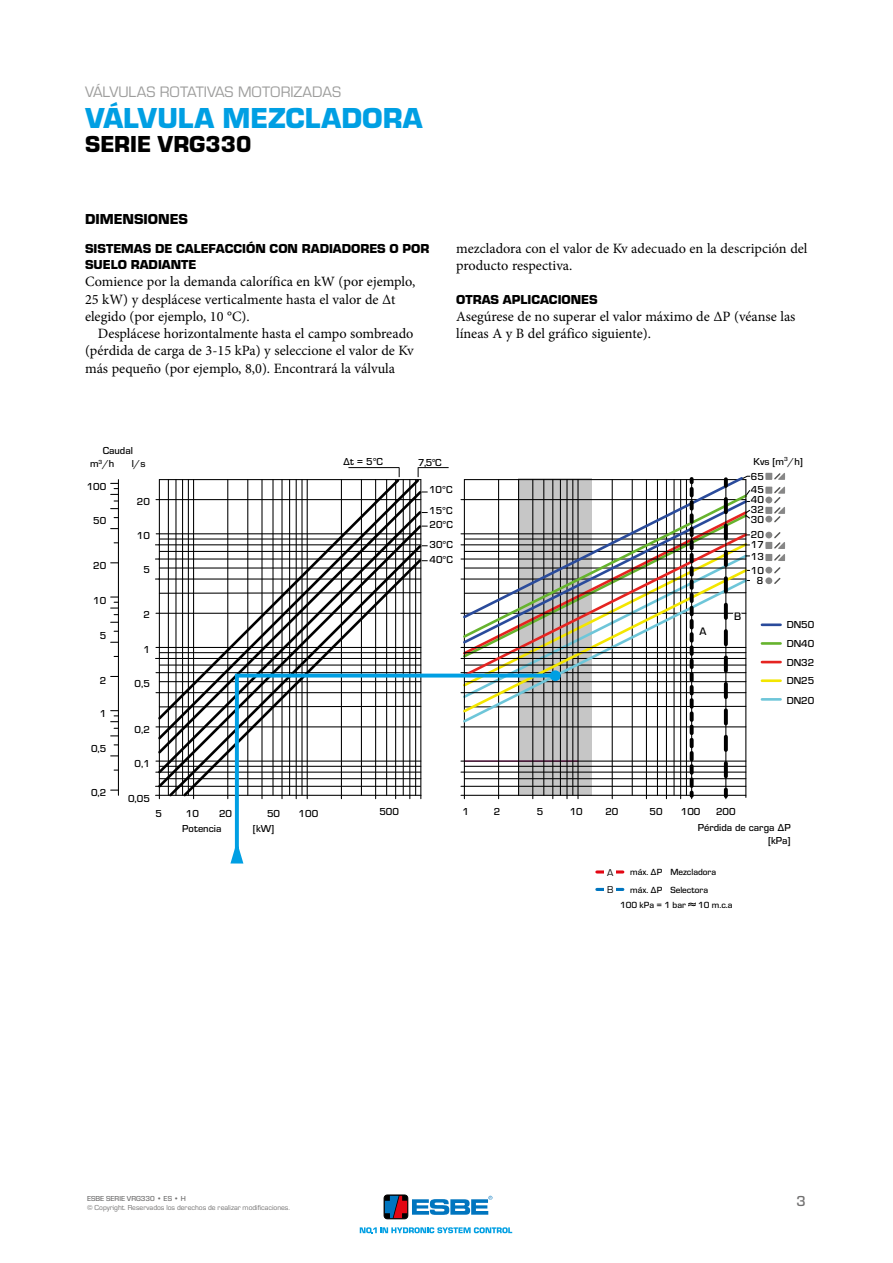
<style>
.page{position:relative;width:893px;height:1263px;background:#fff}
.page>*{position:absolute;margin:0;border:0;box-sizing:border-box;transform-origin:0 0}
.t1{font:700 30px "ESBE Eurostile";color:#009fe3}
.t2{font:700 24px "ESBE Eurostile";color:#000}
.t3{font:15.75px "ESBE Eurostile";color:#9d9d9c}
.t4{font:700 15px "ESBE Eurostile";color:#000}
.t5{font:500 15px "ESBE Eurostile";color:#706f6f}
.t6{font:14.25px/17.2px "Minion Pro";color:#000}
.t7{font:700 13.5px/16.5px "ESBE Eurostile";color:#000}
.t8{font:500 11.25px "ESBE Eurostile";color:#000}
.t9{font:500 10.5px/12.6px "ESBE Eurostile";color:#000}
.t10{font:10.2px/17.4px "ESBE Eurostile";color:#000}
.t11{font:500 9.3px/17.4px "ESBE Eurostile";color:#000}
.t12{font:7.5px "ESBE Eurostile";color:#706f6f}
.t13{font:500 7.5px "ESBE Eurostile";color:#706f6f}
</style>
<div class="page">
<hr style="left:156px;top:795px;width:265px;height:1px;background:#000">
<hr style="left:118px;top:480px;width:1px;height:315px;background:#000">
<svg style="left:111px;top:789px;width:7px;height:2px"></svg>
<svg style="left:111px;top:710px;width:7px;height:12px"></svg>
<svg style="left:111px;top:596px;width:7px;height:19px"></svg>
<svg style="left:111px;top:483px;width:7px;height:18px"></svg>
<svg style="left:181px;top:557px;width:243px;height:242px"></svg>
<svg style="left:156px;top:477px;width:246px;height:245px"></svg>
<hr style="left:159px;top:480px;width:1px;height:315px;background:#000">
<hr style="left:188px;top:480px;width:1px;height:315px;background:#000">
<svg style="left:461px;top:475px;width:290px;height:324px"></svg>
<hr style="left:168px;top:480px;width:1px;height:315px;background:#000">
<hr style="left:175px;top:480px;width:1px;height:315px;background:#000">
<hr style="left:193px;top:480px;width:1px;height:315px;background:#000">
<hr style="left:227px;top:480px;width:1px;height:315px;background:#000">
<hr style="left:247px;top:480px;width:1px;height:315px;background:#000">
<hr style="left:261px;top:480px;width:2px;height:315px;background:#000">
<hr style="left:272px;top:480px;width:2px;height:315px;background:#000">
<hr style="left:281px;top:480px;width:2px;height:315px;background:#000">
<hr style="left:289px;top:480px;width:1px;height:315px;background:#000">
<hr style="left:296px;top:480px;width:1px;height:315px;background:#000">
<hr style="left:301px;top:480px;width:2px;height:315px;background:#000">
<hr style="left:307px;top:480px;width:1px;height:315px;background:#000">
<hr style="left:182px;top:480px;width:1px;height:315px;background:#000">
<hr style="left:341px;top:480px;width:1px;height:315px;background:#000">
<hr style="left:159px;top:647px;width:262px;height:1px;background:#000">
<hr style="left:159px;top:726px;width:262px;height:1px;background:#000">
<hr style="left:159px;top:692px;width:262px;height:1px;background:#000">
<svg style="left:158px;top:705px;width:75px;height:3px"></svg>
<hr style="left:159px;top:681px;width:262px;height:1px;background:#000">
<hr style="left:159px;top:672px;width:262px;height:1px;background:#000">
<hr style="left:159px;top:664px;width:262px;height:2px;background:#000">
<hr style="left:159px;top:658px;width:261px;height:1px;background:#000">
<hr style="left:159px;top:760px;width:262px;height:2px;background:#000">
<hr style="left:464px;top:652px;width:282px;height:1px;background:#000">
<hr style="left:464px;top:647px;width:282px;height:1px;background:#000">
<hr style="left:762px;top:623px;width:19px;height:3px;background:#2a4b9b">
<hr style="left:762px;top:698px;width:19px;height:3px;background:#6ec6d9">
<hr style="left:762px;top:679px;width:19px;height:3px;background:#f3e600">
<svg style="left:762px;top:661px;width:19px;height:2px"></svg>
<hr style="left:762px;top:642px;width:19px;height:3px;background:#66b32e">
<svg style="left:233px;top:672px;width:325px;height:171px"></svg>
<svg style="left:230px;top:843px;width:14px;height:21px"></svg>
<div style="left:550px;top:670px;width:11px;height:11px;background:#009fe3;border-radius:50%"></div>
<hr style="left:348px;top:467px;width:51px;height:1px;background:#000">
<hr style="left:418px;top:467px;width:31px;height:1px;background:#000">
<hr style="left:597px;top:870px;width:26px;height:3px;background:#e30613">
<div style="left:604px;top:866px;width:12px;height:11px;background:#fff"></div>
<hr style="left:597px;top:888px;width:26px;height:3px;background:#0075bf">
<div style="left:604px;top:883px;width:12px;height:12px;background:#fff"></div>
<svg style="left:765px;top:472px;width:20px;height:51px"></svg>
<svg style="left:765px;top:531px;width:20px;height:54px"></svg>
<div style="left:699px;top:626px;width:8px;height:12px;background:#fff;border-radius:50%"></div>
<div style="left:733px;top:610px;width:9px;height:12px;background:#fff;border-radius:50%"></div>
<svg style="left:688px;top:902px;width:8px;height:4px"></svg>
<svg style="left:360px;top:1227px;width:152px;height:6px"></svg>
<div style="left:384px;top:1195px;width:24px;height:24px;border:1px solid #000;border-radius:3px"></div>
<svg style="left:385px;top:1196px;width:107px;height:22px"></svg>
<p class="t3" style="left:85px;top:83px;width:258px">VÁLVULAS ROTATIVAS MOTORIZADAS</p>
<h1 class="t1" style="left:85px;top:102px;width:339px">VÁLVULA MEZCLADORA</h1>
<h2 class="t2" style="left:85px;top:131px;width:168px">SERIE VRG330</h2>
<p class="t4" style="left:85px;top:211px;width:105px">DIMENSIONES</p>
<p class="t7" style="left:85px;top:240px;width:346px">SISTEMAS DE CALEFACCIÓN CON RADIADORES O POR<br>SUELO RADIANTE</p>
<p class="t6" style="left:85px;top:273px;width:332px">Comience por la demanda calorífica en kW (por ejemplo,<br>25 kW) y desplácese verticalmente hasta el valor de ∆t elegido (por ejemplo, 10 °C).</p>
<p class="t6" style="left:85px;top:325px;width:330px;text-align:justify;text-indent:13px">Desplácese horizontalmente hasta el campo sombreado (pérdida de carga de 3-15 kPa) y seleccione el valor de Kv más pequeño (por ejemplo, 8,0). Encontrará la válvula</p>
<p class="t6" style="left:456px;top:240px;width:353px">mezcladora con el valor de Kv adecuado en la descripción del producto respectiva.</p>
<p class="t7" style="left:456px;top:291px;width:143px">OTRAS APLICACIONES</p>
<p class="t6" style="left:456px;top:308px;width:341px">Asegúrese de no superar el valor máximo de ∆P (véanse las líneas A y B del gráfico siguiente).</p>
<p class="t9" style="left:90px;top:445px;width:44px;text-indent:13px">Caudal m<sup>3</sup>/h</p>
<p class="t9" style="left:132px;top:457px;width:15px">l/s</p>
<p class="t9" style="left:343px;top:456px;width:41px">∆t = 5°C</p>
<p class="t9" style="left:418px;top:456px;width:25px">7,5°C</p>
<p class="t9" style="left:753px;top:455px;width:51px">Kvs [m<sup>3</sup>/h]</p>
<p class="t9" style="left:751px;top:471px;width:15px">65</p>
<p class="t9" style="left:87px;top:480px;width:21px">100</p>
<p class="t9" style="left:93px;top:515px;width:15px">50</p>
<p class="t9" style="left:93px;top:560px;width:15px">20</p>
<p class="t9" style="left:93px;top:594px;width:15px">10</p>
<p class="t9" style="left:100px;top:629px;width:8px">5</p>
<p class="t9" style="left:100px;top:674px;width:8px">2</p>
<p class="t9" style="left:100px;top:707px;width:8px">1</p>
<p class="t9" style="left:91px;top:743px;width:17px">0,5</p>
<p class="t9" style="left:91px;top:787px;width:17px">0,2</p>
<p class="t9" style="left:137px;top:495px;width:15px">20</p>
<p class="t9" style="left:137px;top:529px;width:15px">10</p>
<p class="t9" style="left:143px;top:564px;width:8px">5</p>
<p class="t9" style="left:429px;top:480px;width:25px;line-height:20.9px">10°C<br>15°C</p>
<p class="t9" style="left:430px;top:518px;width:25px">20°C</p>
<p class="t9" style="left:430px;top:537px;width:25px;line-height:15px">30°C<br>40°C</p>
<p class="t9" style="left:751px;top:480px;width:15px;line-height:20.2px">45<br>32</p>
<p class="t9" style="left:751px;top:490px;width:15px;line-height:19.6px">40<br>30</p>
<p class="t9" style="left:751px;top:530px;width:15px;line-height:10.2px">20<br>17</p>
<p class="t9" style="left:751px;top:550px;width:15px;line-height:13.4px">13<br>10</p>
<p class="t9" style="left:757px;top:574px;width:8px">8</p>
<p class="t9" style="left:143px;top:609px;width:8px">2</p>
<p class="t9" style="left:143px;top:643px;width:8px">1</p>
<p class="t9" style="left:135px;top:677px;width:17px">0,5</p>
<p class="t9" style="left:135px;top:723px;width:17px">0,2</p>
<p class="t9" style="left:135px;top:758px;width:17px">0,1</p>
<p class="t9" style="left:128px;top:792px;width:23px">0,05</p>
<p class="t8" style="left:699px;top:625px;width:8px">A</p>
<p class="t8" style="left:734px;top:610px;width:9px">B</p>
<p class="t9" style="left:156px;top:807px;width:8px">5</p>
<p class="t9" style="left:186px;top:807px;width:15px">10</p>
<p class="t9" style="left:219px;top:807px;width:15px">20</p>
<p class="t9" style="left:267px;top:807px;width:15px">50</p>
<p class="t9" style="left:299px;top:807px;width:21px">100</p>
<p class="t9" style="left:379px;top:806px;width:21px">500</p>
<p class="t9" style="left:463px;top:806px;width:8px">1</p>
<p class="t9" style="left:494px;top:806px;width:8px">2</p>
<p class="t9" style="left:537px;top:806px;width:8px">5</p>
<p class="t9" style="left:570px;top:806px;width:15px">10</p>
<p class="t9" style="left:605px;top:806px;width:15px">20</p>
<p class="t9" style="left:649px;top:806px;width:15px">50</p>
<p class="t9" style="left:681px;top:806px;width:21px">100</p>
<p class="t9" style="left:716px;top:806px;width:21px">200</p>
<p class="t9" style="left:787px;top:618px;width:29px">DN50</p>
<p class="t9" style="left:787px;top:638px;width:29px">DN40</p>
<p class="t9" style="left:787px;top:657px;width:29px">DN32</p>
<p class="t9" style="left:787px;top:675px;width:29px">DN25</p>
<p class="t9" style="left:787px;top:694px;width:29px">DN20</p>
<p class="t9" style="left:182px;top:823px;width:41px">Potencia</p>
<p class="t9" style="left:253px;top:823px;width:23px">[kW]</p>
<p class="t9" style="left:698px;top:822px;width:94px;text-align:right">Pérdida de carga ∆P [kPa]</p>
<p class="t10" style="left:607px;top:864px;width:8px">A<br>B</p>
<p class="t11" style="left:630px;top:863px;width:87px">máx. ∆P Mezcladora máx. ∆P Selectora</p>
<p class="t11" style="left:620px;top:896px;width:67px">100 kPa = 1 bar</p>
<p class="t11" style="left:698px;top:896px;width:36px">10 m.c.a</p>
<p class="t13" style="left:87px;top:1194px;width:100px">ESBE SERIE VRG330 • ES • H</p>
<p class="t12" style="left:87px;top:1203px;width:204px">© Copyright. Reservados los derechos de realizar modificaciones.</p>
<p class="t5" style="left:796px;top:1193px;width:11px">3</p>
</div>
